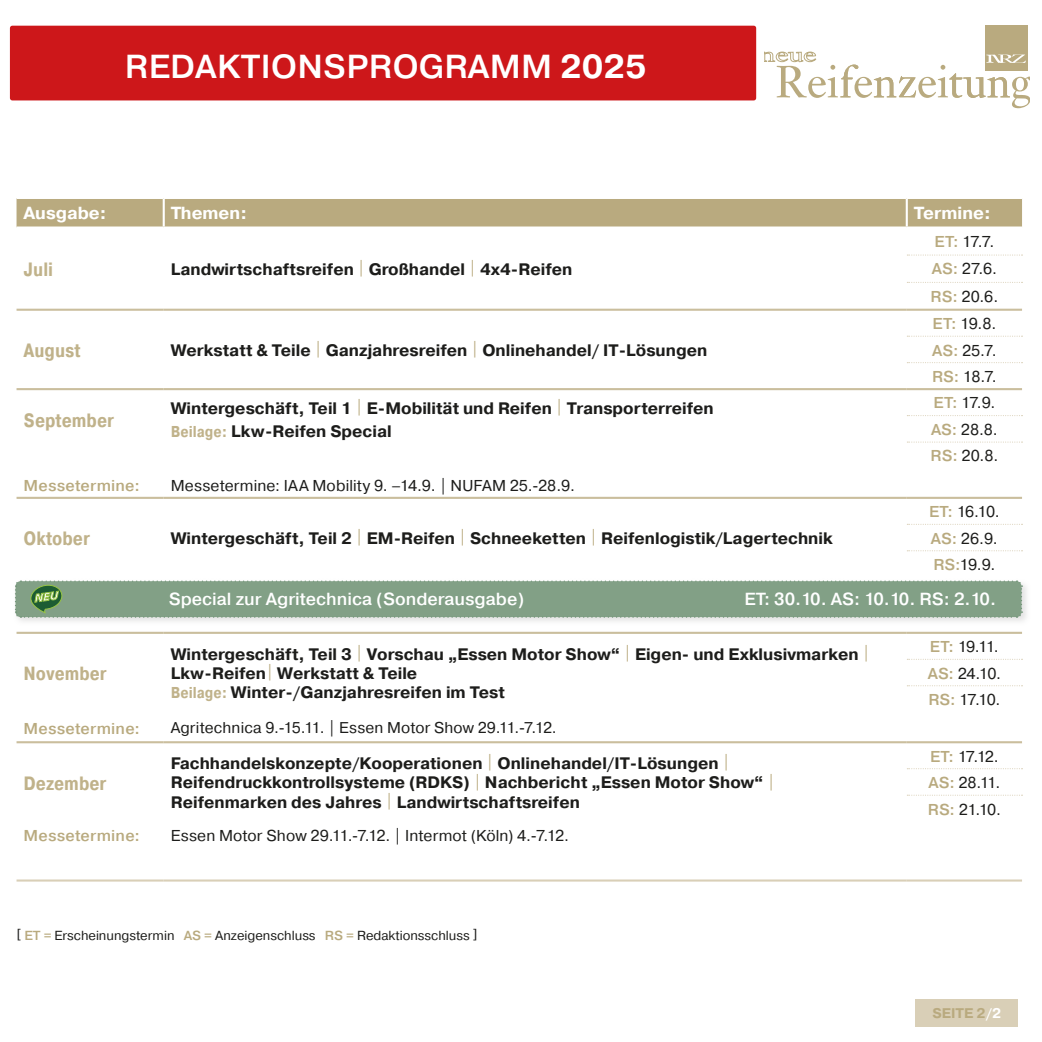
<style>
.page{position:relative;width:1042px;height:1042px;background:#fff}
.page>*{position:absolute;margin:0;border:0;box-sizing:border-box;transform-origin:0 0}
.t1{font:500 33.25px "Pragmatica";letter-spacing:.01em;color:#fff}
.t2{font:700 19.25px "Pragmatica Cond";color:#c0b28a}
.t3{font:700 19.07px "Pragmatica Cond";color:#c0b28a}
.t4{font:500 17.5px "Pragmatica";color:#fff}
.t5{font:500 17.5px "Pragmatica";letter-spacing:-.04em;color:#fff}
.t6{font:700 17.5px "Pragmatica";color:#fff}
.t7{font:700 16.62px/19.2px "Pragmatica";color:#1d1d1b}
.t8{font:15.75px/26.4px "Pragmatica";letter-spacing:.005em;color:#1d1d1b}
.t9{font:500 15.75px "Pragmatica";letter-spacing:.01em;color:#b9aa7f}
.t10{font:15.75px/26.4px "Pragmatica";letter-spacing:-.04em;color:#1d1d1b}
.t11{font:15.75px/26.4px "Pragmatica";letter-spacing:-.045em;color:#1d1d1b}
.t12{font:15.58px "Pragmatica";letter-spacing:.01em;color:#1d1d1b}
.t13{font:700 14px "Pragmatica";color:#b9aa7f}
.t14{font:13.12px "Pragmatica";color:#1d1d1b}
.s1{font-weight:700}
.s2{font-weight:400;font-size:15.75px;color:#b9aa7f}
.s3{font-weight:500;color:#b9aa7f}
.s4{font-family:"Pragmatica Cond";font-size:15.75px;color:#c0b28a}
.s5{color:#fff}
</style>
<div class="page">
<div style="left:10px;top:26px;width:746px;height:74px;background:#cd171a;border-radius:2px"></div>
<svg style="left:764px;top:25px;width:265px;height:84px"></svg>
<div style="left:915px;top:999px;width:103px;height:27px;background:#d9cfb7"></div>
<div style="left:17px;top:199px;width:1005px;height:27px;background:#b9aa7f"></div>
<hr style="left:17px;top:309px;width:147px;height:2px;background:#cabe9d">
<hr style="left:164px;top:309px;width:743px;height:2px;background:#cabe9d">
<hr style="left:17px;top:388px;width:147px;height:2px;background:#cabe9d">
<hr style="left:17px;top:632px;width:147px;height:2px;background:#cabe9d">
<hr style="left:164px;top:632px;width:743px;height:2px;background:#cabe9d">
<hr style="left:17px;top:741px;width:147px;height:2px;background:#cabe9d">
<hr style="left:164px;top:741px;width:743px;height:2px;background:#cabe9d">
<hr style="left:164px;top:388px;width:743px;height:2px;background:#cabe9d">
<hr style="left:17px;top:497px;width:147px;height:2px;background:#cabe9d">
<hr style="left:164px;top:497px;width:743px;height:2px;background:#cabe9d">
<hr style="left:17px;top:879px;width:147px;height:2px;background:#d9cfb7">
<hr style="left:164px;top:879px;width:743px;height:2px;background:#d9cfb7">
<hr style="left:907px;top:879px;width:115px;height:2px;background:#d9cfb7">
<svg style="left:907px;top:254px;width:115px;height:2px"></svg>
<svg style="left:907px;top:282px;width:115px;height:1px"></svg>
<hr style="left:907px;top:309px;width:115px;height:2px;background:#cabe9d">
<svg style="left:907px;top:336px;width:115px;height:1px"></svg>
<svg style="left:907px;top:362px;width:115px;height:1px"></svg>
<hr style="left:907px;top:632px;width:115px;height:2px;background:#cabe9d">
<svg style="left:907px;top:659px;width:115px;height:1px"></svg>
<svg style="left:907px;top:685px;width:115px;height:1px"></svg>
<hr style="left:907px;top:741px;width:115px;height:2px;background:#cabe9d">
<svg style="left:907px;top:768px;width:115px;height:1px"></svg>
<svg style="left:907px;top:794px;width:115px;height:2px"></svg>
<hr style="left:163px;top:199px;width:2px;height:27px;background:#fff">
<hr style="left:906px;top:199px;width:2px;height:27px;background:#fff">
<hr style="left:907px;top:388px;width:115px;height:2px;background:#cabe9d">
<svg style="left:907px;top:415px;width:115px;height:1px"></svg>
<svg style="left:907px;top:441px;width:115px;height:2px"></svg>
<hr style="left:907px;top:497px;width:115px;height:2px;background:#cabe9d">
<svg style="left:907px;top:524px;width:115px;height:1px"></svg>
<svg style="left:907px;top:550px;width:115px;height:1px"></svg>
<svg style="left:14px;top:580px;width:1009px;height:38px;background:#86a38a"></svg>
<h1 class="t1" style="left:125px;top:45px;width:523px">REDAKTIONSPROGRAMM <span class="s1">2025</span></h1>
<p class="t6" style="left:24px;top:201px;width:85px">Ausgabe:</p>
<p class="t6" style="left:171px;top:201px;width:78px">Themen:</p>
<p class="t6" style="left:914px;top:201px;width:79px">Termine:</p>
<p class="t2" style="left:24px;top:258px;width:31px">Juli</p>
<p class="t7" style="left:171px;top:260px;width:403px">Landwirtschaftsreifen <span class="s2">|</span> Großhandel <span class="s2">|</span> 4x4-Reifen</p>
<p class="t2" style="left:24px;top:338px;width:59px">August</p>
<p class="t7" style="left:171px;top:341px;width:538px">Werkstatt &amp; Teile <span class="s2">|</span> Ganzjahresreifen <span class="s2">|</span> Onlinehandel/ IT-Lösungen</p>
<p class="t8" style="left:930px;top:228px;width:69px;line-height:27.3px"><span class="s3">ET:</span> 17.7.<br><span class="s3">AS:</span> 27.6.<br><span class="s3">RS:</span> 20.6.</p>
<p class="t8" style="left:932px;top:311px;width:66px;text-align:justify"><span class="s3">ET:</span> 19.8.<br><span class="s3">AS:</span> 25.7.<br><span class="s3">RS:</span> 18.7.</p>
<p class="t2" style="left:24px;top:409px;width:92px">September</p>
<p class="t7" style="left:171px;top:397px;width:544px;line-height:22.8px">Wintergeschäft, Teil 1 <span class="s2">|</span> E-Mobilität und Reifen <span class="s2">|</span> Transporterreifen<br><span class="s4">Beilage:</span> Lkw-Reifen Special</p>
<p class="t8" style="left:930px;top:390px;width:69px"><span class="s3">ET:</span> 17.9.<br><span class="s3">AS:</span> 28.8.<br><span class="s3">RS:</span> 20.8.</p>
<p class="t9" style="left:24px;top:475px;width:118px">Messetermine:</p>
<p class="t8" style="left:171px;top:472px;width:406px">Messetermine: IAA Mobility 9. –14.9. | NUFAM 25.-28.9.</p>
<p class="t2" style="left:24px;top:526px;width:68px">Oktober</p>
<p class="t7" style="left:171px;top:529px;width:663px">Wintergeschäft, Teil 2 <span class="s2">|</span> EM-Reifen <span class="s2">|</span> Schneeketten <span class="s2">|</span> Reifenlogistik/Lagertechnik</p>
<p class="t8" style="left:929px;top:499px;width:72px"><span class="s3">ET:</span> 16.10.<br><span class="s3">AS:</span> 26.9.<br><span class="s3">RS:</span>19.9.</p>
<p class="t3" style="left:24px;top:662px;width:84px">November</p>
<p class="t4" style="left:169px;top:588px;width:357px">Special zur Agritechnica (Sonderausgabe)</p>
<p class="t5" style="left:744px;top:588px;width:253px">ET: 30.10. AS: 10.10. RS: 2.10.</p>
<p class="t7" style="left:171px;top:645px;width:700px">Wintergeschäft, Teil 3 <span class="s2">|</span> Vorschau „Essen Motor Show“ <span class="s2">|</span> Eigen- und Exklusivmarken <span class="s2">|<br></span>Lkw-Reifen<span class="s2">|</span> Werkstatt &amp; Teile<br><span class="s4">Beilage:</span> Winter-/Ganzjahresreifen im Test</p>
<p class="t10" style="left:927px;top:634px;width:75px"><span class="s3">ET:</span> 19.11.<br><span class="s3">AS:</span> 24.10.<br><span class="s3">RS:</span> 17.10.</p>
<p class="t9" style="left:24px;top:718px;width:118px">Messetermine:</p>
<p class="t12" style="left:171px;top:718px;width:387px">Agritechnica 9.-15.11. | Essen Motor Show 29.11.-7.12.</p>
<p class="t2" style="left:24px;top:771px;width:84px">Dezember</p>
<p class="t7" style="left:171px;top:754px;width:605px">Fachhandelskonzepte/Kooperationen <span class="s2">|</span> Onlinehandel/IT-Lösungen <span class="s2">|<br></span>Reifendruckkontrollsysteme (RDKS) <span class="s2">|</span> Nachbericht „Essen Motor Show“ <span class="s2">|<br></span>Reifenmarken des Jahres <span class="s2">|</span> Landwirtschaftsreifen</p>
<p class="t11" style="left:928px;top:743px;width:75px"><span class="s3">ET:</span> 17.12.<br><span class="s3">AS:</span> 28.11.<br><span class="s3">RS:</span> 21.10.</p>
<p class="t9" style="left:24px;top:825px;width:118px">Messetermine:</p>
<p class="t8" style="left:171px;top:823px;width:400px">Essen Motor Show 29.11.-7.12. | Intermot (Köln) 4.-7.12.</p>
<p class="t14" style="left:17px;top:927px;width:463px">[ <span class="s3">ET =</span> Erscheinungstermin <span class="s3">AS =</span> Anzeigenschluss <span class="s3">RS =</span> Redaktionsschluss ]</p>
<p class="t13" style="left:932px;top:1004px;width:70px">SEITE 2<span class="s5">/2</span></p>
</div>
